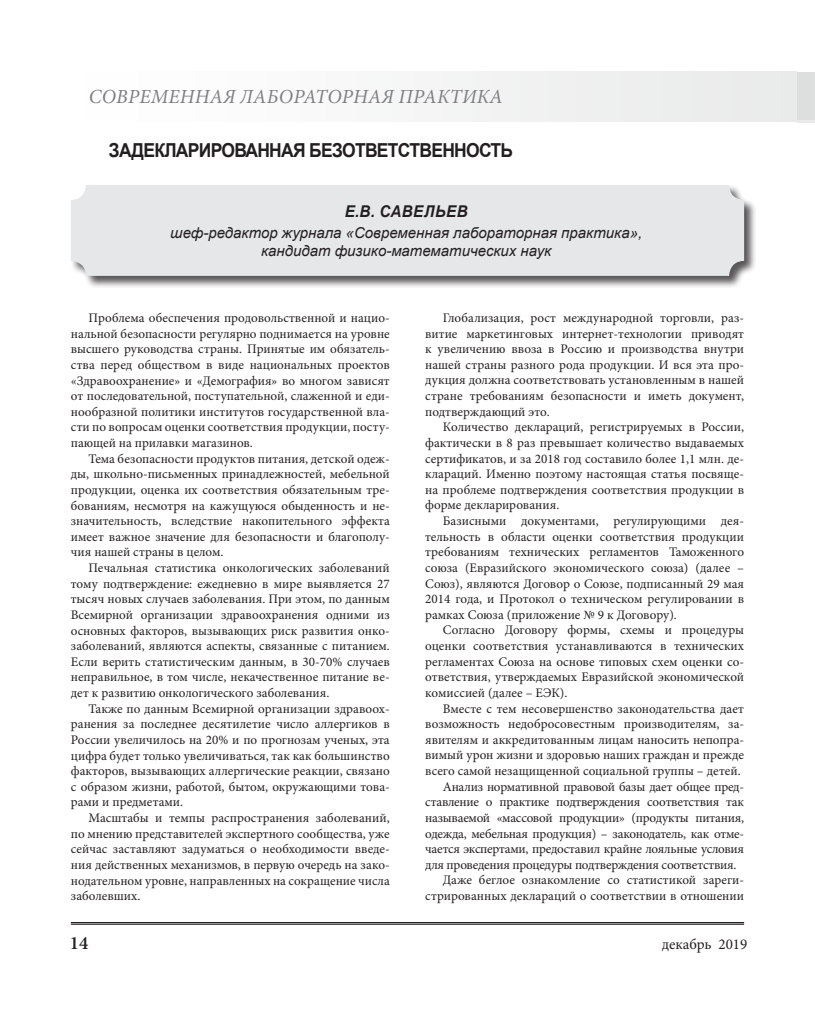
<style>
.page{position:relative;width:815px;height:1028px;background:#fff}
.page>*{position:absolute;margin:0;border:0;box-sizing:border-box;transform-origin:0 0}
.t1{font:italic 20px "Minion Pro";letter-spacing:.01em;color:#7e8083}
.t2{font:700 19.25px "Arial";letter-spacing:-.04em;color:#231f20;scale:.91 1}
.t3{font:600 18.75px "Minion Pro";color:#231f20}
.t4{font:italic 700 16.25px "Arial";letter-spacing:.035em;color:#231f20;scale:.93 1}
.t5{font:italic 15px/18px "Arial";color:#231f20;text-align:center}
.t6{font:15px "Minion Pro";color:#231f20}
.t7{font:13.12px/15.6px "Minion Pro";color:#231f20;text-align:justify}
.t8{font:13.12px "Minion Pro";letter-spacing:-.02em;color:#231f20}
</style>
<div class="page">
<hr style="left:71px;top:923px;width:673px;height:1px;background:#231f20">
<hr style="left:71px;top:922px;width:673px;height:1px;background:#231f20">
<div style="left:1px;top:71px;width:796px;height:51px;background:#f6f6f6"></div>
<div style="left:797px;top:72px;width:18px;height:51px;background:#dededf"></div>
<div style="left:70px;top:184px;width:687px;height:105px;background:#231f20;opacity:.75"></div>
<div style="left:71px;top:185px;width:673px;height:91px;background:#e6e7e9;border-radius:15px"></div>
<h1 class="t1" style="left:89px;top:83px;width:416px">СОВРЕМЕННАЯ ЛАБОРАТОРНАЯ ПРАКТИКА</h1>
<h2 class="t2" style="left:109px;top:137px;width:446px">ЗАДЕКЛАРИРОВАННАЯ БЕЗОТВЕТСТВЕННОСТЬ</h2>
<p class="t4" style="left:345px;top:200px;width:134px">Е.В. САВЕЛЬЕВ</p>
<p class="t5" style="left:170px;top:224px;width:473px">шеф-редактор журнала «Современная лабораторная практика», кандидат физико-математических наук</p>
<p class="t7" style="left:71px;top:310px;width:320px;text-indent:18px">Проблема обеспечения продовольственной и нацио&shy;нальной безопасности регулярно поднимается на уровне высшего руководства страны. Принятые им обязатель&shy;ства перед обществом в виде национальных проектов «Здравоохранение» и «Демография» во многом зависят от последовательной, поступательной, слаженной и еди&shy;нообразной политики институтов государственной вла&shy;сти по вопросам оценки соответствия продукции, посту&shy;пающей на прилавки магазинов.</p>
<p class="t7" style="left:71px;top:451px;width:320px;text-indent:18px">Тема безопасности продуктов питания, детской одеж&shy;ды, школьно-письменных принадлежностей, мебельной продукции, оценка их соответствия обязательным тре&shy;бованиям, несмотря на кажущуюся обыденность и не&shy;значительность, вследствие накопительного эффекта имеет важное значение для безопасности и благополу&shy;чия нашей страны в целом.</p>
<p class="t7" style="left:71px;top:560px;width:320px;text-indent:18px">Печальная статистика онкологических заболеваний тому подтверждение: ежедневно в мире выявляется 27 тысяч новых случаев заболевания. При этом, по данным Всемирной организации здравоохранения одними из основных факторов, вызывающих риск развития онко&shy;заболеваний, являются аспекты, связанные с питанием.<br>Если верить статистическим данным, в 30-70% случаев неправильное, в том числе, некачественное питание ве&shy;дет к развитию онкологического заболевания.</p>
<p class="t7" style="left:71px;top:700px;width:320px;text-indent:18px">Также по данным Всемирной организации здравоох&shy;ранения за последнее десятилетие число аллергиков в России увеличилось на 20% и по прогнозам ученых, эта цифра будет только увеличиваться, так как большинство факторов, вызывающих аллергические реакции, связано с образом жизни, работой, бытом, окружающими това&shy;рами и предметами.</p>
<p class="t7" style="left:71px;top:810px;width:320px;text-indent:18px">Масштабы и темпы распространения заболеваний, по мнению представителей экспертного сообщества, уже сейчас заставляют задуматься о необходимости введе&shy;ния действенных механизмов, в первую очередь на зако&shy;нодательном уровне, направленных на сокращение числа заболевших.</p>
<p class="t7" style="left:425px;top:310px;width:320px;text-indent:18px">Глобализация, рост международной торговли, раз&shy;витие маркетинговых интернет-технологии приводят к увеличению ввоза в Россию и производства внутри нашей страны разного рода продукции. И вся эта про&shy;дукция должна соответствовать установленным в нашей стране требованиям безопасности и иметь документ, подтверждающий это.</p>
<p class="t7" style="left:425px;top:419px;width:320px;text-indent:18px">Количество деклараций, регистрируемых в России, фактически в 8 раз превышает количество выдаваемых сертификатов, и за 2018 год составило более 1,1 млн. де&shy;клараций. Именно поэтому настоящая статья посвяще&shy;на проблеме подтверждения соответствия продукции в форме декларирования.</p>
<p class="t7" style="left:425px;top:513px;width:320px;text-indent:18px">Базисными документами, регулирующими дея&shy;тельность в области оценки соответствия продукции требованиям технических регламентов Таможенного союза (Евразийского экономического союза) (далее – Союз), являются Договор о Союзе, подписанный 29 мая 2014 года, и Протокол о техническом регулировании в рамках Союза (приложение № 9 к Договору).</p>
<p class="t7" style="left:425px;top:622px;width:320px;text-indent:18px">Согласно Договору формы, схемы и процедуры оценки соответствия устанавливаются в технических регламентах Союза на основе типовых схем оценки со&shy;ответствия, утверждаемых Евразийской экономической комиссией (далее – ЕЭК).</p>
<p class="t7" style="left:443px;top:700px;width:303px">Вместе с тем несовершенство законодательства дает</p>
<p class="t7" style="left:425px;top:716px;width:320px">возможность недобросовестным производителям, за-</p>
<p class="t7" style="left:425px;top:732px;width:320px">явителям и аккредитованным лицам наносить непопра-</p>
<p class="t7" style="left:425px;top:747px;width:320px">вимый урон жизни и здоровью наших граждан и прежде</p>
<p class="t7" style="left:425px;top:763px;width:317px">всего самой незащищенной социальной группы – детей.</p>
<p class="t8" style="left:443px;top:777px;width:303px">Анализ нормативной правовой базы дает общее пред-</p>
<p class="t8" style="left:425px;top:793px;width:320px">ставление о практике подтверждения соответствия так</p>
<p class="t8" style="left:425px;top:809px;width:320px">называемой «массовой продукции» (продукты питания,</p>
<p class="t8" style="left:425px;top:824px;width:320px">одежда, мебельная продукция) – законодатель, как отме-</p>
<p class="t8" style="left:425px;top:840px;width:320px">чается экспертами, предоставил крайне лояльные условия</p>
<p class="t8" style="left:425px;top:855px;width:313px">для проведения процедуры подтверждения соответствия.</p>
<p class="t7" style="left:443px;top:872px;width:303px">Даже беглое ознакомление со статистикой зареги-</p>
<p class="t7" style="left:425px;top:888px;width:320px">стрированных деклараций о соответствии в отношении</p>
<h3 class="t3" style="left:70px;top:930px;width:20px">14</h3>
<p class="t6" style="left:662px;top:934px;width:87px">декабрь 2019</p>
</div>
